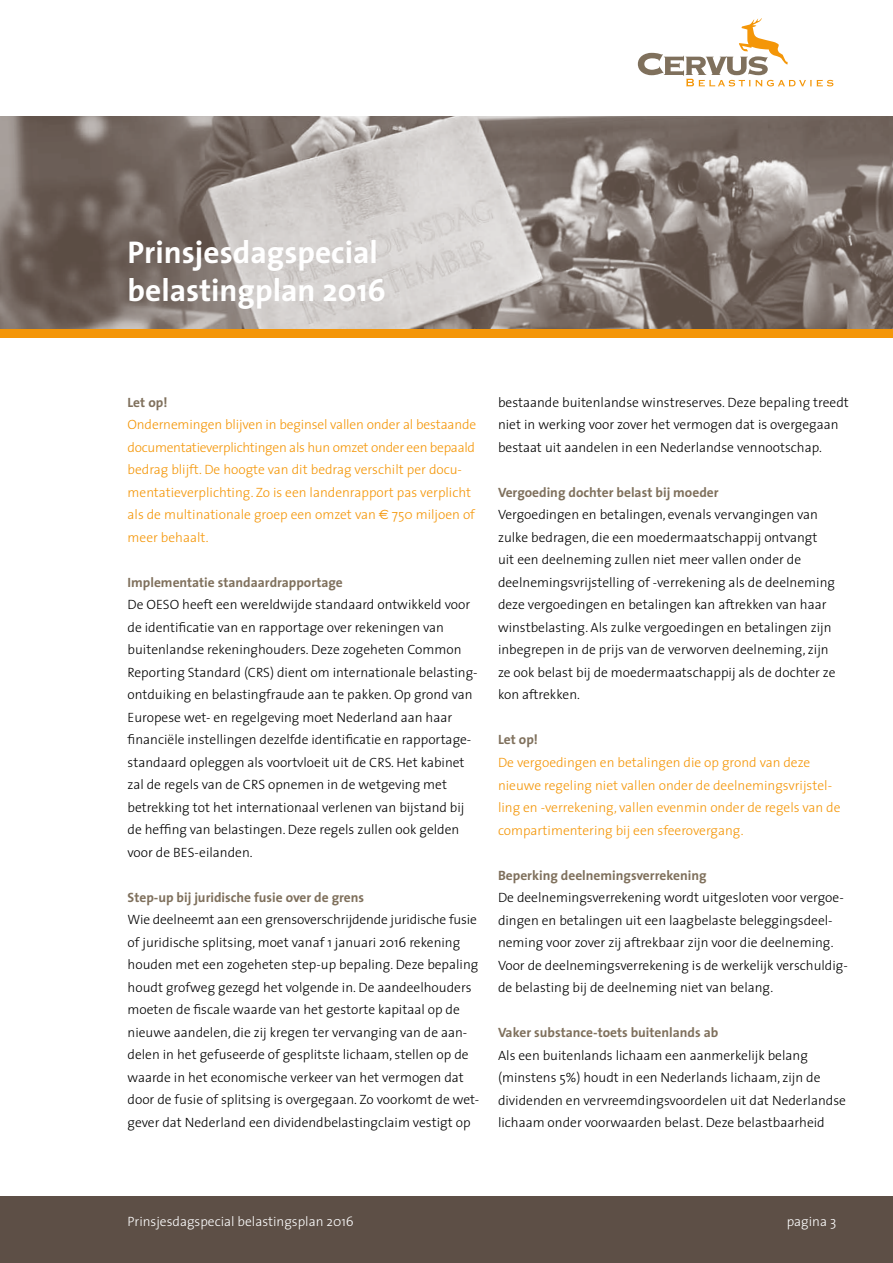
<style>
.page{position:relative;width:893px;height:1263px;background:#fff}
.page>*{position:absolute;margin:0;border:0;box-sizing:border-box;transform-origin:0 0}
.t1{font:700 31.5px/37.8px "The Sans";color:#fff}
.t2{font:300 13.5px/22.5px "The Sans";color:#000}
.t3{font:300 13.5px/22.5px "The Sans";color:#f49608}
.t4{font:700 13.5px "The Sans";color:#7f705c}
.t5{font:300 13.5px "The Sans";color:#fff}
.s1{font-family:"Euro Sans";font-weight:400}
</style>
<div class="page">
<svg style="left:638px;top:18px;width:195px;height:68px"></svg>
<img style="left:0;top:117px;width:893px;height:213px">
<div style="left:0;top:1196px;width:893px;height:67px;background:#5d4f46"></div>
<div style="left:0;top:330px;width:893px;height:8px;background:#f49608"></div>
<h1 class="t1" style="left:128px;top:233px;width:260px">Prinsjesdagspecial belastingplan 2016</h1>
<p class="t4" style="left:128px;top:391px;width:41px">Let op!</p>
<p class="t3" style="left:128px;top:413px;width:350px">Ondernemingen blijven in beginsel vallen onder al bestaande documentatieverplichtingen als hun omzet onder een bepaald bedrag blijft. De hoogte van dit bedrag verschilt per docu&shy;mentatieverplichting. Zo is een landenrapport pas verplicht als de multinationale groep een omzet van <span class="s1">€</span> 750 miljoen of meer behaalt.</p>
<p class="t4" style="left:128px;top:571px;width:217px">Implementatie standaardrapportage</p>
<p class="t2" style="left:128px;top:593px;width:350px">De OESO heeft een wereldwijde standaard ontwikkeld voor de identificatie van en rapportage over rekeningen van buitenlandse rekeninghouders. Deze zogeheten Common Reporting Standard (CRS) dient om internationale belasting&shy;ontduiking en belastingfraude aan te pakken. Op grond van Europese wet- en regelgeving moet Nederland aan haar financiële instellingen dezelfde identificatie en rapportage&shy;standaard opleggen als voortvloeit uit de CRS. Het kabinet zal de regels van de CRS opnemen in de wetgeving met betrekking tot het internationaal verlenen van bijstand bij de heffing van belastingen. Deze regels zullen ook gelden voor de BES-eilanden.</p>
<p class="t4" style="left:128px;top:886px;width:238px">Step-up bij juridische fusie over de grens</p>
<p class="t2" style="left:128px;top:908px;width:353px">Wie deelneemt aan een grensoverschrijdende juridische fusie of juridische splitsing, moet vanaf 1 januari 2016 rekening houden met een zogeheten step-up bepaling. Deze bepaling houdt grofweg gezegd het volgende in. De aandeelhouders moeten de fiscale waarde van het gestorte kapitaal op de nieuwe aandelen, die zij kregen ter vervanging van de aan&shy;delen in het gefuseerde of gesplitste lichaam, stellen op de waarde in het economische verkeer van het vermogen dat door de fusie of splitsing is overgegaan. Zo voorkomt de wet&shy;gever dat Nederland een dividendbelastingclaim vestigt op</p>
<p class="t2" style="left:498px;top:391px;width:352px">bestaande buitenlandse winstreserves. Deze bepaling treedt niet in werking voor zover het vermogen dat is overgegaan bestaat uit aandelen in een Nederlandse vennootschap.</p>
<p class="t4" style="left:498px;top:481px;width:222px">Vergoeding dochter belast bij moeder</p>
<p class="t2" style="left:498px;top:503px;width:339px">Vergoedingen en betalingen, evenals vervangingen van zulke bedragen, die een moedermaatschappij ontvangt uit een deelneming zullen niet meer vallen onder de deelnemingsvrijstelling of -verrekening als de deelneming deze vergoedingen en betalingen kan aftrekken van haar winstbelasting. Als zulke vergoedingen en betalingen zijn inbegrepen in de prijs van de verworven deelneming, zijn ze ook belast bij de moedermaatschappij als de dochter ze kon aftrekken.</p>
<p class="t4" style="left:498px;top:729px;width:41px">Let op!</p>
<p class="t3" style="left:498px;top:751px;width:344px">De vergoedingen en betalingen die op grond van deze nieuwe regeling niet vallen onder de deelnemingsvrijstel&shy;ling en -verrekening, vallen evenmin onder de regels van de compartimentering bij een sfeerovergang.</p>
<p class="t4" style="left:498px;top:864px;width:210px">Beperking deelnemingsverrekening</p>
<p class="t2" style="left:498px;top:886px;width:350px">De deelnemingsverrekening wordt uitgesloten voor vergoe&shy;dingen en betalingen uit een laagbelaste beleggingsdeel&shy;neming voor zover zij aftrekbaar zijn voor die deelneming.<br>Voor de deelnemingsverrekening is de werkelijk verschuldig&shy;de belasting bij de deelneming niet van belang.</p>
<p class="t4" style="left:498px;top:1021px;width:222px">Vaker substance-toets buitenlands ab</p>
<p class="t2" style="left:498px;top:1043px;width:349px">Als een buitenlands lichaam een aanmerkelijk belang (minstens 5%) houdt in een Nederlands lichaam, zijn de dividenden en vervreemdingsvoordelen uit dat Nederlandse lichaam onder voorwaarden belast. Deze belastbaarheid</p>
<p class="t5" style="left:128px;top:1210px;width:228px">Prinsjesdagspecial belastingsplan 2016</p>
<p class="t5" style="left:787px;top:1210px;width:51px">pagina 3</p>
</div>
